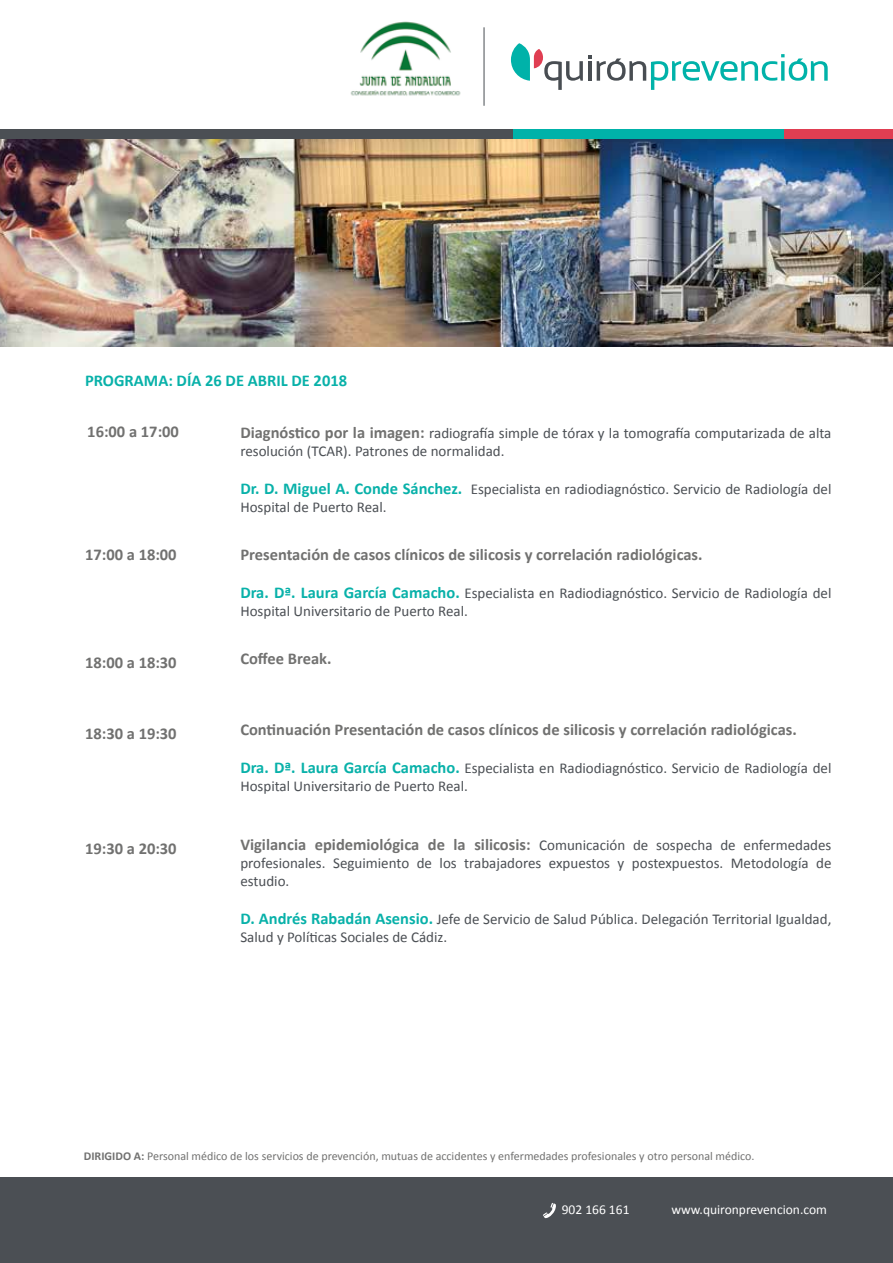
<style>
.page{position:relative;width:893px;height:1263px;background:#fff}
.page>*{position:absolute;margin:0;border:0;box-sizing:border-box;transform-origin:0 0}
.t1{font:700 16.5px "Calibri";color:#717170}
.t2{font:700 16.5px "Calibri";color:#08b1a9}
.t3{font:15px/18px "Calibri";color:#4b4f54}
.t4{font:13.5px "Calibri";color:#fff}
.t5{font:12px "Calibri";color:#717170}
.s1{font-weight:700;font-size:16.5px;color:#717170}
.s2{font-weight:700;font-size:16.5px;color:#08b1a9}
.s3{font-weight:400;font-size:15px;color:#4b4f54}
.s4{font-weight:700}
</style>
<div class="page">
<img style="left:0;top:139px;width:893px;height:208px">
<div style="left:0;top:1178px;width:893px;height:85px;background:#4b4f54"></div>
<svg style="left:543px;top:1203px;width:13px;height:15px"></svg>
<div style="left:430px;top:129px;width:371px;height:10px;background:#00b2a9"></div>
<div style="left:784px;top:129px;width:109px;height:10px;background:#e03e52"></div>
<div style="left:0;top:129px;width:513px;height:10px;background:#4b4f54"></div>
<img style="left:350px;top:21px;width:111px;height:75px">
<hr style="left:484px;top:27px;width:1px;height:79px;background:#484d52">
<svg style="left:511px;top:43px;width:80px;height:47px"></svg>
<svg style="left:597px;top:54px;width:231px;height:36px"></svg>
<p class="t2" style="left:85px;top:369px;width:264px">PROGRAMA: DÍA 26 DE ABRIL DE 2018</p>
<p class="t1" style="left:87px;top:419px;width:93px">16:00 a 17:00</p>
<p class="t3" style="left:240px;top:424px;width:593px"><span class="s1">Diagnóstico por la imagen:</span> radiografía simple de tórax y la tomografía computarizada de alta resolución (TCAR). Patrones de normalidad.</p>
<p class="t3" style="left:240px;top:480px;width:593px"><span class="s2">Dr. D. Miguel A. Conde Sánchez.</span> Especialista en radiodiagnóstico. Servicio de Radiología del<br>Hospital de Puerto Real.</p>
<p class="t1" style="left:240px;top:543px;width:464px">Presentación de casos clínicos de silicosis y correlación radiológicas.</p>
<p class="t3" style="left:240px;top:584px;width:593px"><span class="s2">Dra. Dª. Laura García Camacho.</span> Especialista en Radiodiagnóstico. Servicio de Radiología del<br>Hospital Universitario de Puerto Real.</p>
<p class="t1" style="left:85px;top:543px;width:93px">17:00 a 18:00</p>
<p class="t1" style="left:85px;top:651px;width:93px">18:00 a 18:30</p>
<p class="t1" style="left:240px;top:647px;width:93px">Coffee Break.</p>
<p class="t1" style="left:85px;top:722px;width:93px">18:30 a 19:30</p>
<p class="t1" style="left:85px;top:836px;width:93px">19:30 a 20:30</p>
<p class="t1" style="left:240px;top:718px;width:558px">Continuación Presentación de casos clínicos de silicosis y correlación radiológicas.</p>
<p class="t3" style="left:240px;top:759px;width:593px"><span class="s2">Dra. Dª. Laura García Camacho.</span> Especialista en Radiodiagnóstico. Servicio de Radiología del<br>Hospital Universitario de Puerto Real.</p>
<p class="t1" style="left:240px;top:833px;width:593px">Vigilancia epidemiológica de la silicosis: <span class="s3">Comunicación de sospecha de enfermedades</span></p>
<p class="t3" style="left:240px;top:854px;width:593px">profesionales. Seguimiento de los trabajadores expuestos y postexpuestos. Metodología de estudio.</p>
<p class="t3" style="left:240px;top:910px;width:593px"><span class="s2">D. Andrés Rabadán Asensio.</span> Jefe de Servicio de Salud Pública. Delegación Territorial Igualdad,<br>Salud y Políticas Sociales de Cádiz.</p>
<p class="t5" style="left:84px;top:1148px;width:672px"><span class="s4">DIRIGIDO A:</span> Personal médico de los servicios de prevención, mutuas de accidentes y enfermedades profesionales y otro personal médico.</p>
<p class="t4" style="left:562px;top:1201px;width:69px">902 166 161</p>
<p class="t4" style="left:671px;top:1200px;width:157px">www.quironprevencion.com</p>
</div>
